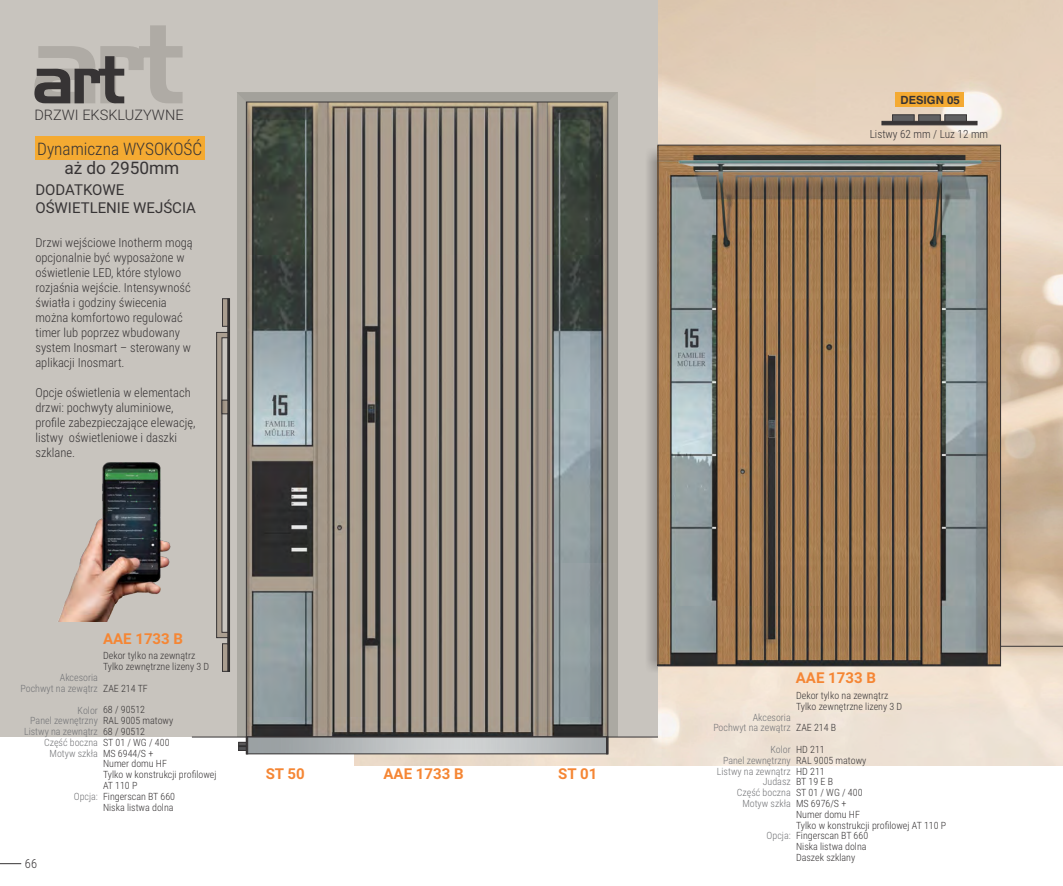
<style>
.page{position:relative;width:1063px;height:886px;background:#fff}
.page>*{position:absolute;margin:0;border:0;box-sizing:border-box;transform-origin:0 0}
.t1{font:300 17.25px "Roboto Condensed";color:#373435}
.t2{font:17.25px "Roboto";color:#373435}
.t3{font:700 15px "Roboto";color:#f58634}
.t4{font:15px/18px "Roboto";color:#373435}
.t5{font:300 14.5px "Roboto";color:#373435}
.t6{font:300 12.5px/15px "Roboto Condensed";color:#373435}
.t7{font:300 11.25px "Roboto Condensed";color:#373435}
.t8{font:700 11.25px "Swiss 721 BT";color:#373435}
.t9{font:300 10px/10.8px "Roboto Condensed";color:#373435}
.t10{font:300 10px/10.8px "Roboto Condensed";color:#727376;text-align:right}
</style>
<div class="page">
<img style="left:355px;top:0;width:708px;height:765px">
<hr style="left:526px;top:646px;width:537px;height:1px;background:#373435">
<svg style="left:0;top:863px;width:21px;height:1px"></svg>
<div style="left:0;top:0;width:658px;height:737px;background:#c8c4be"></div>
<svg style="left:237px;top:92px;width:381px;height:645px;background:#9a9790"></svg>
<svg style="left:246px;top:101px;width:363px;height:1px"></svg>
<img style="left:248px;top:104px;width:358px;height:631px">
<hr style="left:192px;top:737px;width:466px;height:1px;background:#373435">
<svg style="left:248px;top:739px;width:358px;height:13px;background:#b7bbbc"></svg>
<div style="left:246px;top:737px;width:362px;height:17px;border:1px solid #373435"></div>
<svg style="left:239px;top:737px;width:9px;height:17px"></svg>
<svg style="left:606px;top:737px;width:2px;height:17px"></svg>
<svg style="left:34px;top:25px;width:149px;height:78px"></svg>
<div style="left:35px;top:136px;width:170px;height:23px;background:#f4aa32"></div>
<img style="left:647px;top:144px;width:11px;height:526px">
<div style="left:228px;top:299px;width:2px;height:372px;background:#373435;border:1px solid #2a2929"></div>
<svg style="left:222px;top:643px;width:6px;height:28px"></svg>
<svg style="left:216px;top:332px;width:12px;height:306px"></svg>
<div style="left:222px;top:400px;width:6px;height:14px;background:#a29688"></div>
<div style="left:222px;top:400px;width:6px;height:14px;border:1px solid #373435"></div>
<svg style="left:222px;top:299px;width:6px;height:27px"></svg>
<img style="left:660px;top:147px;width:339px;height:517px">
<div style="left:895px;top:92px;width:69px;height:15px;background:#f4aa32"></div>
<svg style="left:882px;top:121px;width:95px;height:4px"></svg>
<svg style="left:945px;top:115px;width:22px;height:6px"></svg>
<svg style="left:919px;top:115px;width:21px;height:6px"></svg>
<svg style="left:892px;top:115px;width:22px;height:6px"></svg>
<img style="left:58px;top:462px;width:113px;height:159px">
<h3 class="t5" style="left:34px;top:109px;width:151px">DRZWI EKSKLUZYWNE</h3>
<h1 class="t1" style="left:37px;top:142px;width:167px">Dynamiczna WYSOKOŚĆ</h1>
<h1 class="t2" style="left:64px;top:161px;width:117px">aż do 2950mm</h1>
<h2 class="t4" style="left:35px;top:182px;width:162px">DODATKOWE<br>OŚWIETLENIE WEJŚCIA</h2>
<p class="t6" style="left:35px;top:236px;width:159px">Drzwi wejściowe Inotherm mogą opcjonalnie być wyposażone w oświetlenie LED, które stylowo rozjaśnia wejście. Intensywność światła i godziny świecenia można komfortowo regulować timer lub poprzez wbudowany system Inosmart – sterowany w aplikacji Inosmart.</p>
<p class="t6" style="left:35px;top:386px;width:157px">Opcje oświetlenia w elementach drzwi: pochwyty aluminiowe,</p>
<p class="t6" style="left:35px;top:416px;width:162px">profile zabezpieczające elewację, listwy oświetleniowe i daszki szklane.</p>
<h2 class="t3" style="left:103px;top:633px;width:82px">AAE 1733 B</h2>
<p class="t9" style="left:103px;top:651px;width:108px">Dekor tylko na zewnątrz<br>Tylko zewnętrzne lizeny 3 D</p>
<p class="t9" style="left:103px;top:678px;width:46px;line-height:21.6px">ZAE 214 TF<br>68 / 90512</p>
<p class="t9" style="left:103px;top:716px;width:115px">RAL 9005 matowy<br>68 / 90512<br>ST 01 / WG / 400<br>MS 6944/S +<br>Numer domu HF<br>Tylko w konstrukcji profilowej<br>AT 110 P<br>Fingerscan BT 660<br>Niska listwa dolna</p>
<p class="t10" style="left:21px;top:673px;width:79px">Akcesoria<br>Pochwyt na zewątrz</p>
<p class="t10" style="left:24px;top:706px;width:75px">Kolor<br>Panel zewnętrzny<br>Listwy na zewnątrz<br>Część boczna<br>Motyw szkła</p>
<p class="t10" style="left:74px;top:792px;width:26px">Opcja:</p>
<p class="t6" style="left:25px;top:857px;width:14px">66</p>
<h2 class="t3" style="left:266px;top:768px;width:41px">ST 50</h2>
<h2 class="t3" style="left:384px;top:768px;width:82px">AAE 1733 B</h2>
<h2 class="t3" style="left:558px;top:768px;width:41px">ST 01</h2>
<p class="t8" style="left:900px;top:95px;width:61px">DESIGN 05</p>
<p class="t7" style="left:870px;top:129px;width:120px">Listwy 62 mm / Luz 12 mm</p>
<h2 class="t3" style="left:796px;top:672px;width:82px">AAE 1733 B</h2>
<p class="t9" style="left:796px;top:691px;width:108px">Dekor tylko na zewnątrz<br>Tylko zewnętrzne lizeny 3 D</p>
<p class="t9" style="left:796px;top:718px;width:42px;line-height:21.6px">ZAE 214 B<br>HD 211</p>
<p class="t9" style="left:796px;top:756px;width:152px">RAL 9005 matowy<br>HD 211<br>BT 19 E B<br>ST 01 / WG / 400<br>MS 6976/S +<br>Numer domu HF<br>Tylko w konstrukcji profilowej AT 110 P<br>Fingerscan BT 660<br>Niska listwa dolna<br>Daszek szklany</p>
<p class="t10" style="left:713px;top:713px;width:79px">Akcesoria<br>Pochwyt na zewątrz</p>
<p class="t10" style="left:717px;top:745px;width:75px">Kolor<br>Panel zewnętrzny<br>Listwy na zewnątrz<br>Judasz<br>Część boczna<br>Motyw szkła</p>
<p class="t10" style="left:767px;top:831px;width:26px">Opcja:</p>
</div>
